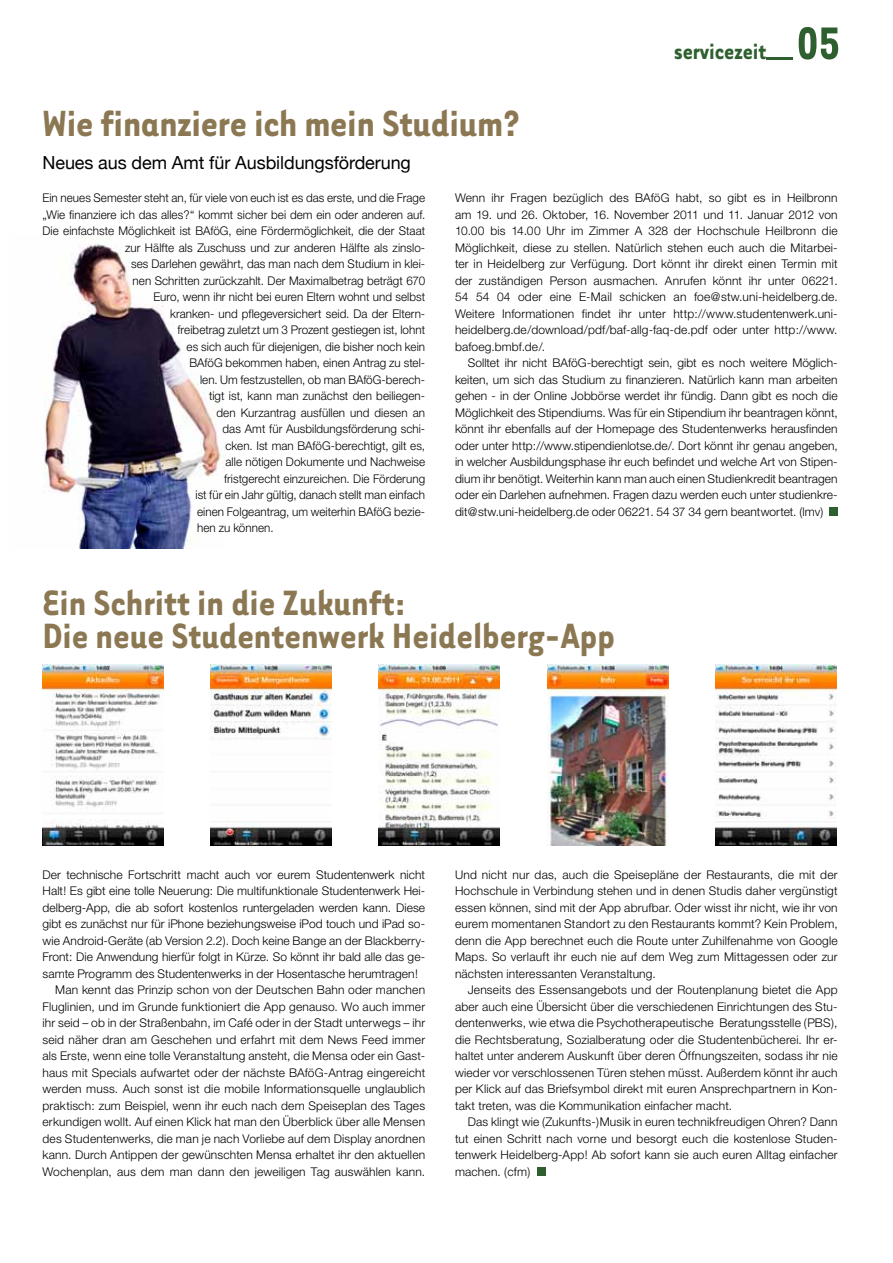
<style>
.page{position:relative;width:893px;height:1263px;background:#fff}
.page>*{position:absolute;margin:0;border:0;box-sizing:border-box;transform-origin:0 0}
.t1{font:700 42px "Tarzana Narrow";letter-spacing:-.005em;color:#8b7853}
.t2{font:700 40.5px/33px "Tarzana Narrow";color:#8b7853}
.t3{font:700 25.5px "Tarzana Narrow";color:#2e5f2f}
.t4{font:18px "Helvetica Neue";letter-spacing:-.005em;color:#000}
.t5{font:300 12px "Helvetica Neue";letter-spacing:.01em;color:#000}
.s1{font-size:52.5px}
</style>
<div class="page">
<img style="left:44px;top:244px;width:181px;height:305px">
<div style="left:829px;top:507px;width:9px;height:9px;background:#2e5f2f"></div>
<img style="left:43px;top:664px;width:121px;height:182px">
<img style="left:211px;top:664px;width:121px;height:182px">
<img style="left:379px;top:664px;width:121px;height:182px">
<img style="left:547px;top:664px;width:121px;height:182px">
<img style="left:715px;top:664px;width:121px;height:182px">
<div style="left:537px;top:1167px;width:9px;height:9px;background:#2e5f2f"></div>
<p class="t3" style="left:674px;top:35px;width:168px">servicezeit<span class="s1">_05</span></p>
<p class="t1" style="left:43px;top:97px;width:478px">Wie finanziere ich mein Studium?</p>
<p class="t4" style="left:43px;top:152px;width:370px">Neues aus dem Amt für Ausbildungsförderung</p>
<p class="t5" style="left:455px;top:190px;width:384px">Wenn ihr Fragen bezüglich des BAföG habt, so gibt es in Heilbronn</p>
<p class="t5" style="left:455px;top:207px;width:384px">am 19. und 26. Oktober, 16. November 2011 und 11. Januar 2012 von</p>
<p class="t5" style="left:455px;top:223px;width:384px">10.00 bis 14.00 Uhr im Zimmer A 328 der Hochschule Heilbronn die</p>
<p class="t5" style="left:455px;top:240px;width:384px">Möglichkeit, diese zu stellen. Natürlich stehen euch auch die Mitarbei-</p>
<p class="t5" style="left:455px;top:256px;width:384px">ter in Heidelberg zur Verfügung. Dort könnt ihr direkt einen Termin mit</p>
<p class="t5" style="left:455px;top:273px;width:384px">der zuständigen Person ausmachen. Anrufen könnt ihr unter 06221.</p>
<p class="t5" style="left:455px;top:289px;width:384px">54 54 04 oder eine E-Mail schicken an foe@stw.uni-heidelberg.de.</p>
<p class="t5" style="left:455px;top:306px;width:384px">Weitere Informationen findet ihr unter http://www.studentenwerk.uni-</p>
<p class="t5" style="left:455px;top:322px;width:384px">heidelberg.de/download/pdf/baf-allg-faq-de.pdf oder unter http://www.</p>
<p class="t5" style="left:455px;top:339px;width:92px">bafoeg.bmbf.de/.</p>
<p class="t5" style="left:468px;top:355px;width:371px">Solltet ihr nicht BAföG-berechtigt sein, gibt es noch weitere Möglich-</p>
<p class="t5" style="left:455px;top:372px;width:384px">keiten, um sich das Studium zu finanzieren. Natürlich kann man arbeiten</p>
<p class="t5" style="left:455px;top:388px;width:384px">gehen - in der Online Jobbörse werdet ihr fündig. Dann gibt es noch die</p>
<p class="t5" style="left:455px;top:405px;width:384px">Möglichkeit des Stipendiums. Was für ein Stipendium ihr beantragen könnt,</p>
<p class="t5" style="left:455px;top:421px;width:384px">könnt ihr ebenfalls auf der Homepage des Studentenwerks herausfinden</p>
<p class="t5" style="left:455px;top:438px;width:384px">oder unter http://www.stipendienlotse.de/. Dort könnt ihr genau angeben,</p>
<p class="t5" style="left:455px;top:454px;width:384px">in welcher Ausbildungsphase ihr euch befindet und welche Art von Stipen-</p>
<p class="t5" style="left:455px;top:471px;width:384px">dium ihr benötigt. Weiterhin kann man auch einen Studienkredit beantragen</p>
<p class="t5" style="left:455px;top:487px;width:384px">oder ein Darlehen aufnehmen. Fragen dazu werden euch unter studienkre-</p>
<p class="t5" style="left:455px;top:504px;width:370px">dit@stw.uni-heidelberg.de oder 06221. 54 37 34 gern beantwortet. (lmv)</p>
<p class="t5" style="left:43px;top:190px;width:384px">Ein neues Semester steht an, für viele von euch ist es das erste, und die Frage</p>
<p class="t5" style="left:43px;top:207px;width:384px">„Wie finanziere ich das alles?“ kommt sicher bei dem ein oder anderen auf.</p>
<p class="t5" style="left:43px;top:223px;width:384px">Die einfachste Möglichkeit ist BAföG, eine Fördermöglichkeit, die der Staat</p>
<p class="t5" style="left:125px;top:240px;width:302px">zur Hälfte als Zuschuss und zur anderen Hälfte als zinslo-</p>
<p class="t5" style="left:131px;top:256px;width:296px">ses Darlehen gewährt, das man nach dem Studium in klei-</p>
<p class="t5" style="left:133px;top:273px;width:294px">nen Schritten zurückzahlt. Der Maximalbetrag beträgt 670</p>
<p class="t5" style="left:154px;top:289px;width:273px">Euro, wenn ihr nicht bei euren Eltern wohnt und selbst</p>
<p class="t5" style="left:170px;top:306px;width:257px">kranken- und pflegeversichert seid. Da der Eltern-</p>
<p class="t5" style="left:178px;top:322px;width:249px">freibetrag zuletzt um 3 Prozent gestiegen ist, lohnt</p>
<p class="t5" style="left:187px;top:339px;width:240px">es sich auch für diejenigen, die bisher noch kein</p>
<p class="t5" style="left:190px;top:355px;width:237px">BAföG bekommen haben, einen Antrag zu stel-</p>
<p class="t5" style="left:200px;top:372px;width:227px">len. Um festzustellen, ob man BAföG-berech-</p>
<p class="t5" style="left:209px;top:388px;width:218px">tigt ist, kann man zunächst den beiliegen-</p>
<p class="t5" style="left:217px;top:405px;width:210px">den Kurzantrag ausfüllen und diesen an</p>
<p class="t5" style="left:223px;top:421px;width:204px">das Amt für Ausbildungsförderung schi-</p>
<p class="t5" style="left:226px;top:438px;width:201px">cken. Ist man BAföG-berechtigt, gilt es,</p>
<p class="t5" style="left:226px;top:454px;width:201px">alle nötigen Dokumente und Nachweise</p>
<p class="t5" style="left:224px;top:471px;width:203px">fristgerecht einzureichen. Die Förderung</p>
<p class="t5" style="left:196px;top:487px;width:231px">ist für ein Jahr gültig, danach stellt man einfach</p>
<p class="t5" style="left:197px;top:504px;width:230px">einen Folgeantrag, um weiterhin BAföG bezie-</p>
<p class="t5" style="left:197px;top:520px;width:78px">hen zu können.</p>
<p class="t2" style="left:43px;top:584px;width:574px">Ein Schritt in die Zukunft:<br>Die neue Studentenwerk Heidelberg-App</p>
<p class="t5" style="left:43px;top:867px;width:384px">Der technische Fortschritt macht auch vor eurem Studentenwerk nicht</p>
<p class="t5" style="left:43px;top:883px;width:384px">Halt! Es gibt eine tolle Neuerung: Die multifunktionale Studentenwerk Hei-</p>
<p class="t5" style="left:43px;top:900px;width:384px">delberg-App, die ab sofort kostenlos runtergeladen werden kann. Diese</p>
<p class="t5" style="left:43px;top:916px;width:384px">gibt es zunächst nur für iPhone beziehungsweise iPod touch und iPad so-</p>
<p class="t5" style="left:43px;top:933px;width:384px">wie Android-Geräte (ab Version 2.2). Doch keine Bange an der Blackberry-</p>
<p class="t5" style="left:43px;top:949px;width:384px">Front: Die Anwendung hierfür folgt in Kürze. So könnt ihr bald alle das ge-</p>
<p class="t5" style="left:43px;top:966px;width:377px">samte Programm des Studentenwerks in der Hosentasche herumtragen!</p>
<p class="t5" style="left:55px;top:982px;width:371px">Man kennt das Prinzip schon von der Deutschen Bahn oder manchen</p>
<p class="t5" style="left:43px;top:999px;width:384px">Fluglinien, und im Grunde funktioniert die App genauso. Wo auch immer</p>
<p class="t5" style="left:43px;top:1015px;width:384px">ihr seid – ob in der Straßenbahn, im Café oder in der Stadt unterwegs – ihr</p>
<p class="t5" style="left:43px;top:1032px;width:384px">seid näher dran am Geschehen und erfahrt mit dem News Feed immer</p>
<p class="t5" style="left:43px;top:1048px;width:384px">als Erste, wenn eine tolle Veranstaltung ansteht, die Mensa oder ein Gast-</p>
<p class="t5" style="left:43px;top:1065px;width:384px">haus mit Specials aufwartet oder der nächste BAföG-Antrag eingereicht</p>
<p class="t5" style="left:43px;top:1081px;width:384px">werden muss. Auch sonst ist die mobile Informationsquelle unglaublich</p>
<p class="t5" style="left:43px;top:1098px;width:384px">praktisch: zum Beispiel, wenn ihr euch nach dem Speiseplan des Tages</p>
<p class="t5" style="left:43px;top:1114px;width:384px">erkundigen wollt. Auf einen Klick hat man den Überblick über alle Mensen</p>
<p class="t5" style="left:43px;top:1131px;width:384px">des Studentenwerks, die man je nach Vorliebe auf dem Display anordnen</p>
<p class="t5" style="left:43px;top:1147px;width:384px">kann. Durch Antippen der gewünschten Mensa erhaltet ihr den aktuellen</p>
<p class="t5" style="left:43px;top:1164px;width:384px">Wochenplan, aus dem man dann den jeweiligen Tag auswählen kann.</p>
<p class="t5" style="left:455px;top:867px;width:384px">Und nicht nur das, auch die Speisepläne der Restaurants, die mit der</p>
<p class="t5" style="left:455px;top:883px;width:384px">Hochschule in Verbindung stehen und in denen Studis daher vergünstigt</p>
<p class="t5" style="left:455px;top:900px;width:384px">essen können, sind mit der App abrufbar. Oder wisst ihr nicht, wie ihr von</p>
<p class="t5" style="left:455px;top:916px;width:384px">eurem momentanen Standort zu den Restaurants kommt? Kein Problem,</p>
<p class="t5" style="left:455px;top:933px;width:384px">denn die App berechnet euch die Route unter Zuhilfenahme von Google</p>
<p class="t5" style="left:455px;top:949px;width:384px">Maps. So verlauft ihr euch nie auf dem Weg zum Mittagessen oder zur</p>
<p class="t5" style="left:455px;top:966px;width:202px">nächsten interessanten Veranstaltung.</p>
<p class="t5" style="left:468px;top:982px;width:371px">Jenseits des Essensangebots und der Routenplanung bietet die App</p>
<p class="t5" style="left:455px;top:999px;width:384px">aber auch eine Übersicht über die verschiedenen Einrichtungen des Stu-</p>
<p class="t5" style="left:455px;top:1015px;width:384px">dentenwerks, wie etwa die Psychotherapeutische Beratungsstelle (PBS),</p>
<p class="t5" style="left:455px;top:1032px;width:384px">die Rechtsberatung, Sozialberatung oder die Studentenbücherei. Ihr er-</p>
<p class="t5" style="left:455px;top:1048px;width:384px">haltet unter anderem Auskunft über deren Öffnungszeiten, sodass ihr nie</p>
<p class="t5" style="left:455px;top:1065px;width:384px">wieder vor verschlossenen Türen stehen müsst. Außerdem könnt ihr auch</p>
<p class="t5" style="left:455px;top:1081px;width:384px">per Klick auf das Briefsymbol direkt mit euren Ansprechpartnern in Kon-</p>
<p class="t5" style="left:455px;top:1098px;width:279px">takt treten, was die Kommunikation einfacher macht.</p>
<p class="t5" style="left:468px;top:1114px;width:371px">Das klingt wie (Zukunfts-)Musik in euren technikfreudigen Ohren? Dann</p>
<p class="t5" style="left:455px;top:1131px;width:384px">tut einen Schritt nach vorne und besorgt euch die kostenlose Studen-</p>
<p class="t5" style="left:455px;top:1147px;width:384px">tenwerk Heidelberg-App! Ab sofort kann sie auch euren Alltag einfacher</p>
<p class="t5" style="left:455px;top:1164px;width:77px">machen. (cfm)</p>
</div>
